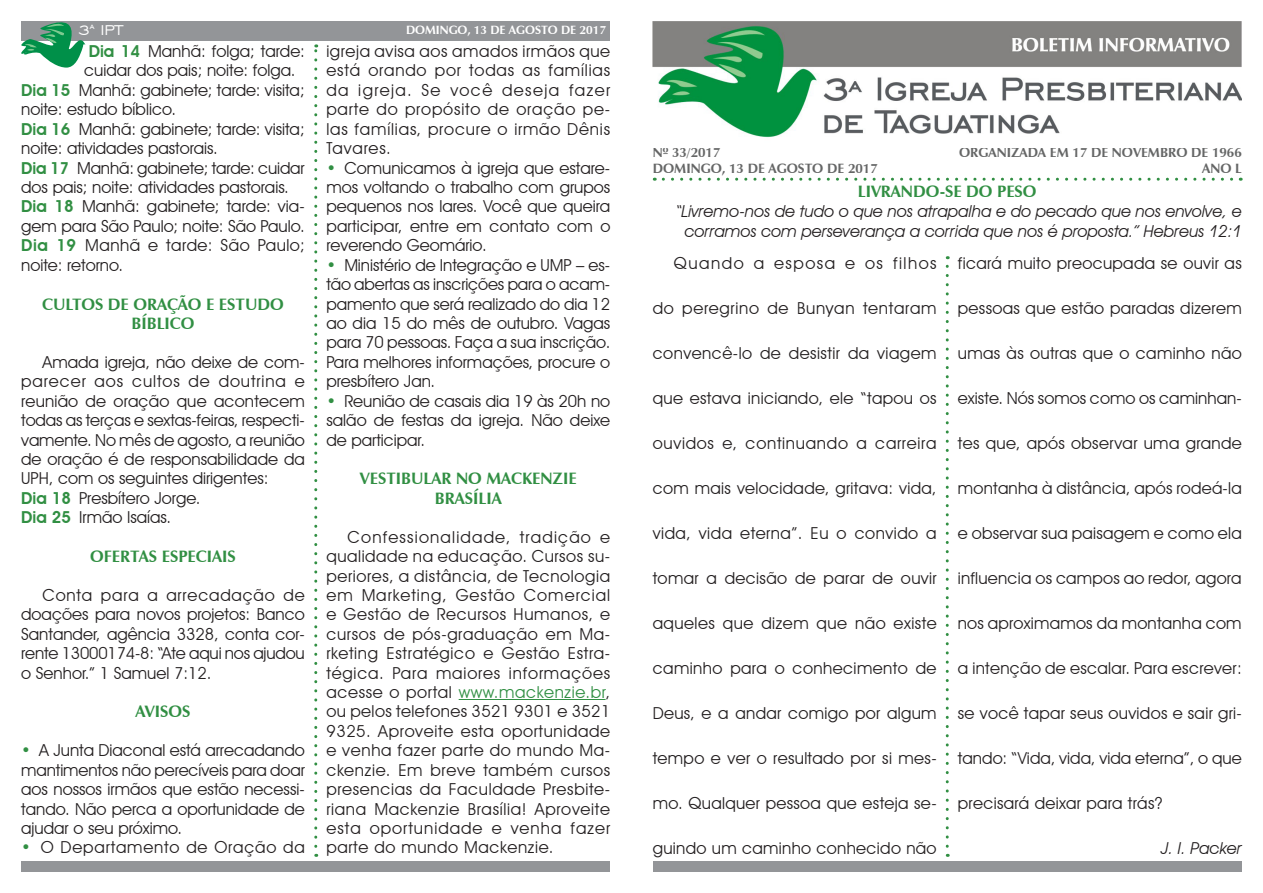
<style>
.page{position:relative;width:1263px;height:893px;background:#fff}
.page>*{position:absolute;margin:0;border:0;box-sizing:border-box;transform-origin:0 0}
.t1{font:18px "Engravers Gothic BT";color:#fff}
.Parágrafo{font:16.5px/19.4px "Avant Garde IT Cby BT";letter-spacing:.02em;color:#231f20;text-align:justify}
.Lista{font:16.5px/19.4px "Avant Garde IT Cby BT";color:#231f20}
.Subtítulo{font:italic 16.5px/19.8px "Avant Garde IT Cby BT";color:#231f20;text-align:center}
.Título{font:700 16.5px/19.4px "Zapf Humanist 601 BT";color:#318f43;text-align:center}
.Parágrafo-2{font:16.5px "Avant Garde IT Cby BT";letter-spacing:.045em;color:#231f20}
.Lista-2{font:16.5px/19.5px "Avant Garde IT Cby BT";letter-spacing:.03em;color:#231f20}
.Lista-3{font:16.5px "Avant Garde IT Cby BT";letter-spacing:.05em;color:#231f20}
.Parágrafo-3{font:16.5px "Avant Garde IT Cby BT";letter-spacing:.09em;color:#231f20}
.Cabeçalho{font:700 13.5px "Zapf Humanist 601 BT";color:#656666}
.t2{font:700 12px "Zapf Humanist 601 BT";color:#fff}
.s1{font-weight:600;color:#318f43}
.s2{color:#318f43}
</style>
<div class="page">
<svg style="left:663px;top:178px;width:578px;height:3px"></svg>
<svg style="left:946px;top:256px;width:3px;height:590px"></svg>
<svg style="left:314px;top:44px;width:3px;height:802px"></svg>
<div style="left:21px;top:861px;width:589px;height:11px;background:#939598"></div>
<div style="left:21px;top:21px;width:589px;height:20px;background:#939598"></div>
<svg style="left:21px;top:22px;width:64px;height:46px"></svg>
<hr style="left:459px;top:699px;width:147px;height:1px;background:#318f43">
<div style="left:653px;top:861px;width:589px;height:11px;background:#939598"></div>
<img style="left:653px;top:21px;width:589px;height:117px">
<p class="t1" style="left:78px;top:20px;width:46px">3<sup>a</sup> IPT</p>
<p class="t2" style="left:406px;top:23px;width:201px">DOMINGO, 13 DE AGOSTO DE 2017</p>
<p class="Lista" style="left:84px;top:41px;width:222px"><span class="s1">Dia 14</span> Manhã: folga; tarde: cuidar dos pais; noite: folga.</p>
<p class="Lista" style="left:21px;top:80px;width:285px"><span class="s1">Dia 15</span> Manhã: gabinete; tarde: visita; noite: estudo bíblico.</p>
<p class="Lista" style="left:21px;top:119px;width:285px"><span class="s1">Dia 16</span> Manhã: gabinete; tarde: visita; noite: atividades pastorais.</p>
<p class="Lista" style="left:21px;top:158px;width:285px"><span class="s1">Dia 17</span> Manhã: gabinete; tarde: cuidar dos pais; noite: atividades pastorais.</p>
<p class="Lista" style="left:21px;top:197px;width:285px"><span class="s1">Dia 18</span> Manhã: gabinete; tarde: via&shy;gem para São Paulo; noite: São Paulo.</p>
<p class="Lista-2" style="left:21px;top:235px;width:285px"><span class="s1">Dia 19</span> Manhã e tarde: São Paulo; noite: retorno.</p>
<p class="Título" style="left:42px;top:294px;width:243px">CULTOS DE ORAÇÃO E ESTUDO<br>BÍBLICO</p>
<p class="Parágrafo" style="left:21px;top:352px;width:285px;text-indent:21px">Amada igreja, não deixe de com&shy;parecer aos cultos de doutrina e reunião de oração que acontecem todas as terças e sextas-feiras, respecti&shy;vamente. No mês de agosto, a reunião de oração é de responsabilidade da UPH, com os seguintes dirigentes:</p>
<p class="Lista" style="left:21px;top:488px;width:181px"><span class="s1">Dia 18</span> Presbítero Jorge.</p>
<p class="Lista" style="left:21px;top:508px;width:151px"><span class="s1">Dia 25</span> Irmão Isaías.</p>
<p class="Título" style="left:90px;top:547px;width:50px">OFERTAS</p>
<p class="Título" style="left:162px;top:547px;width:74px">ESPECIAIS</p>
<p class="Parágrafo" style="left:21px;top:585px;width:285px;text-indent:21px">Conta para a arrecadação de doações para novos projetos: Banco Santander, agência 3328, conta cor&shy;rente 13000174-8: “Ate aqui nos ajudou o Senhor.” 1 Samuel 7:12.</p>
<p class="Título" style="left:136px;top:702px;width:55px">AVISOS</p>
<p class="Lista" style="left:21px;top:741px;width:285px;text-align:justify"><span class="s1">•</span> A Junta Diaconal está arrecadando mantimentos não perecíveis para doar aos nossos irmãos que estão necessi&shy;tando. Não perca a oportunidade de ajudar o seu próximo.</p>
<p class="Lista-3" style="left:21px;top:838px;width:285px"><span class="s1">•</span> O Departamento de Oração da</p>
<p class="Lista" style="left:326px;top:41px;width:285px;text-align:justify">igreja avisa aos amados irmãos que está orando por todas as famílias da igreja. Se você deseja fazer parte do propósito de oração pe&shy;las famílias, procure o irmão Dênis Tavares.</p>
<p class="Lista" style="left:326px;top:158px;width:285px;text-align:justify"><span class="s1">•</span> Comunicamos à igreja que estare&shy;mos voltando o trabalho com grupos pequenos nos lares. Você que queira participar, entre em contato com o reverendo Geomário.</p>
<p class="Lista" style="left:326px;top:255px;width:285px;text-align:justify"><span class="s1">•</span> Ministério de Integração e UMP – es&shy;tão abertas as inscrições para o acam&shy;pamento que será realizado do dia 12 ao dia 15 do mês de outubro. Vagas para 70 pessoas. Faça a sua inscrição.<br>Para melhores informações, procure o presbítero Jan.</p>
<p class="Lista" style="left:326px;top:391px;width:285px;text-align:justify"><span class="s1">•</span> Reunião de casais dia 19 às 20h no salão de festas da igreja. Não deixe de participar.</p>
<p class="Título" style="left:360px;top:469px;width:216px">VESTIBULAR NO MACKENZIE<br>BRASÍLIA</p>
<p class="Parágrafo" style="left:326px;top:527px;width:285px;text-indent:21px">Confessionalidade, tradição e qualidade na educação. Cursos su&shy;periores, a distância, de Tecnologia em Marketing, Gestão Comercial e Gestão de Recursos Humanos, e cursos de pós-graduação em Ma&shy;rketing Estratégico e Gestão Estra&shy;tégica. Para maiores informações acesse o portal <span class="s2">www.mackenzie.br</span>, ou pelos telefones 3521 9301 e 3521<br>9325. Aproveite esta oportunidade e venha fazer parte do mundo Ma&shy;ckenzie. Em breve também cursos presencias da Faculdade Presbite&shy;riana Mackenzie Brasília! Aproveite esta oportunidade e venha fazer parte do mundo Mackenzie.</p>
<p class="Cabeçalho" style="left:653px;top:144px;width:69px">Nº 33/2017</p>
<p class="Cabeçalho" style="left:653px;top:160px;width:226px">DOMINGO, 13 DE AGOSTO DE 2017</p>
<p class="Cabeçalho" style="left:959px;top:144px;width:284px">ORGANIZADA EM 17 DE NOVEMBRO DE 1966</p>
<p class="Cabeçalho" style="left:1202px;top:160px;width:41px">ANO L</p>
<p class="Título" style="left:858px;top:182px;width:180px">LIVRANDO-SE DO PESO</p>
<p class="Subtítulo" style="left:676px;top:201px;width:567px">“Livremo-nos de tudo o que nos atrapalha e do pecado que nos envolve, e corramos com perseverança a corrida que nos é proposta.” Hebreus 12:1</p>
<p class="Parágrafo-3" style="left:674px;top:253px;width:264px">Quando a esposa e os filhos</p>
<p class="Parágrafo-2" style="left:653px;top:298px;width:285px">do peregrino de Bunyan tentaram</p>
<p class="Parágrafo" style="left:653px;top:343px;width:285px">convencê-lo de desistir da viagem</p>
<p class="Parágrafo" style="left:653px;top:388px;width:285px">que estava iniciando, ele “tapou os</p>
<p class="Parágrafo-2" style="left:653px;top:433px;width:285px">ouvidos e, continuando a carreira</p>
<p class="Parágrafo" style="left:653px;top:478px;width:285px">com mais velocidade, gritava: vida,</p>
<p class="Parágrafo" style="left:653px;top:523px;width:285px">vida, vida eterna”. Eu o convido a</p>
<p class="Parágrafo" style="left:653px;top:568px;width:285px">tomar a decisão de parar de ouvir</p>
<p class="Parágrafo" style="left:653px;top:613px;width:285px">aqueles que dizem que não existe</p>
<p class="Parágrafo" style="left:653px;top:658px;width:285px">caminho para o conhecimento de</p>
<p class="Parágrafo" style="left:653px;top:703px;width:285px">Deus, e a andar comigo por algum</p>
<p class="Parágrafo" style="left:653px;top:748px;width:285px">tempo e ver o resultado por si mes-</p>
<p class="Parágrafo" style="left:653px;top:793px;width:285px">mo. Qualquer pessoa que esteja se-</p>
<p class="Parágrafo" style="left:653px;top:838px;width:285px">guindo um caminho conhecido não</p>
<p class="Parágrafo" style="left:958px;top:253px;width:285px">ficará muito preocupada se ouvir as</p>
<p class="Parágrafo" style="left:958px;top:298px;width:285px">pessoas que estão paradas dizerem</p>
<p class="Parágrafo" style="left:958px;top:343px;width:285px">umas às outras que o caminho não</p>
<p class="Parágrafo" style="left:958px;top:388px;width:285px">existe. Nós somos como os caminhan-</p>
<p class="Parágrafo" style="left:958px;top:433px;width:285px">tes que, após observar uma grande</p>
<p class="Parágrafo" style="left:958px;top:478px;width:285px">montanha à distância, após rodeá-la</p>
<p class="Parágrafo" style="left:958px;top:523px;width:285px">e observar sua paisagem e como ela</p>
<p class="Parágrafo" style="left:958px;top:568px;width:285px">influencia os campos ao redor, agora</p>
<p class="Parágrafo" style="left:958px;top:613px;width:285px">nos aproximamos da montanha com</p>
<p class="Parágrafo" style="left:958px;top:658px;width:285px">a intenção de escalar. Para escrever:</p>
<p class="Parágrafo" style="left:958px;top:703px;width:285px">se você tapar seus ouvidos e sair gri-</p>
<p class="Parágrafo" style="left:958px;top:748px;width:285px">tando: “Vida, vida, vida eterna”, o que</p>
<p class="Parágrafo" style="left:958px;top:793px;width:206px">precisará deixar para trás?</p>
<p class="Subtítulo" style="left:1161px;top:838px;width:82px">J. I. Packer</p>
</div>
